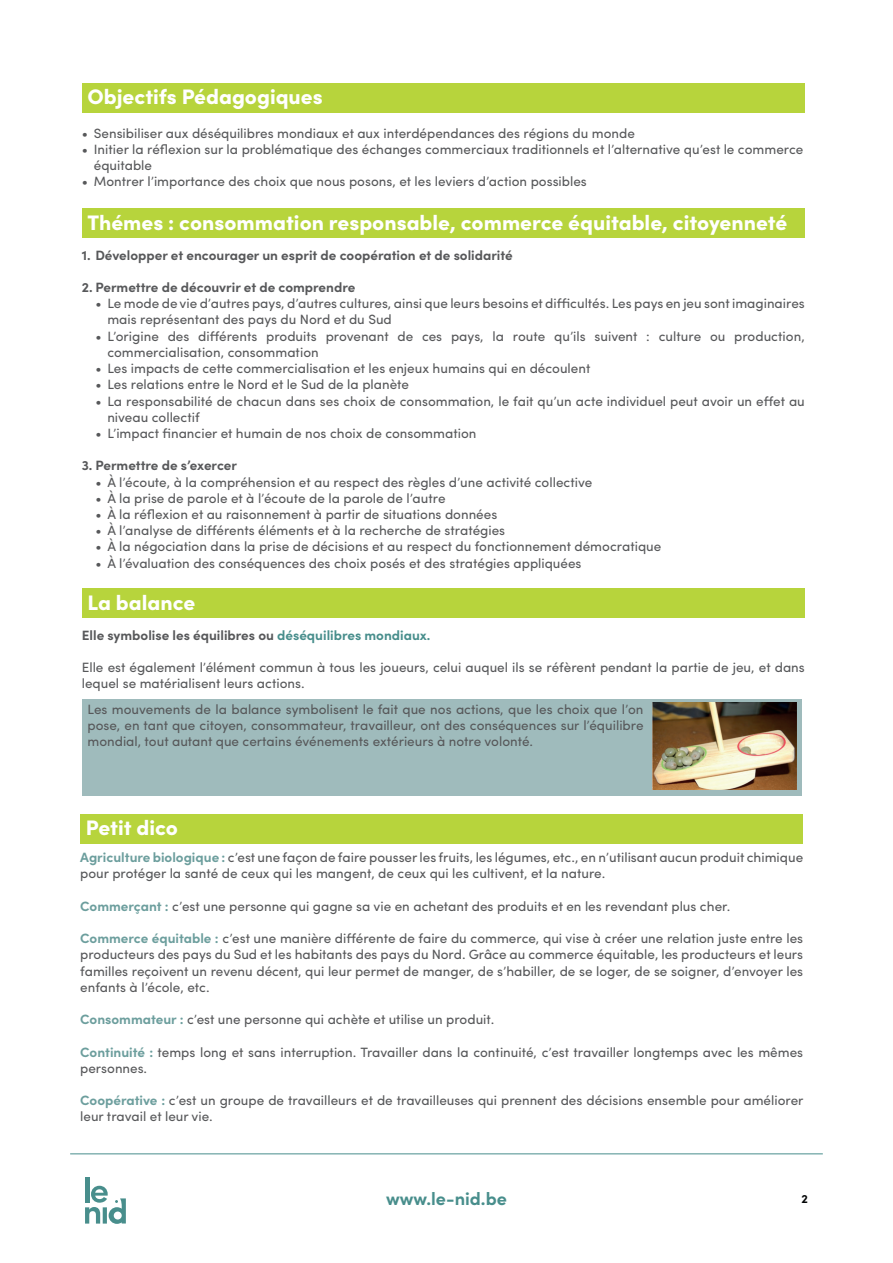
<style>
.page{position:relative;width:893px;height:1263px;background:#fff}
.page>*{position:absolute;margin:0;border:0;box-sizing:border-box;transform-origin:0 0}
.t1{font:900 21px "Sofia Pro";color:#fff}
.t2{font:700 18px "Sofia Pro";color:#488e8c}
.t3{font:13.5px/16.2px "Sofia Pro";color:#57585a}
.t4{font:700 13.5px "Sofia Pro";color:#57585a}
.t5{font:700 12px "Sofia Pro";color:#030506}
.s1{color:#488e8c}
.s2{font-weight:700;color:#6c9e9d}
</style>
<div class="page">
<hr style="left:85px;top:1177px;width:4px;height:25px;background:#488e8c">
<svg style="left:85px;top:1186px;width:41px;height:38px"></svg>
<hr style="left:70px;top:1153px;width:753px;height:1px;background:#488e8c">
<div style="left:82px;top:83px;width:723px;height:30px;background:#b7d43c"></div>
<div style="left:82px;top:208px;width:723px;height:30px;background:#b7d43c"></div>
<div style="left:82px;top:588px;width:723px;height:30px;background:#b7d43c"></div>
<div style="left:82px;top:699px;width:719px;height:96px;background:#9fbbbc"></div>
<img style="left:652px;top:702px;width:145px;height:88px">
<div style="left:80px;top:814px;width:723px;height:29px;background:#b7d43c"></div>
<h1 class="t1" style="left:87px;top:81px;width:237px">Objectifs Pédagogiques</h1>
<p class="t3" style="left:82px;top:124px;width:555px">• Sensibiliser aux déséquilibres mondiaux et aux interdépendances des régions du monde</p>
<p class="t3" style="left:94px;top:140px;width:711px;text-indent:-12px">• Initier la réflexion sur la problématique des échanges commerciaux traditionnels et l’alternative qu’est le commerce équitable</p>
<p class="t3" style="left:82px;top:173px;width:506px">• Montrer l’importance des choix que nous posons, et les leviers d’action possibles</p>
<h1 class="t1" style="left:87px;top:206px;width:701px">Thémes : consommation responsable, commerce équitable, citoyenneté</h1>
<p class="t4" style="left:82px;top:245px;width:432px">1. Développer et encourager un esprit de coopération et de solidarité</p>
<p class="t4" style="left:82px;top:277px;width:275px">2. Permettre de découvrir et de comprendre</p>
<p class="t3" style="left:107px;top:294px;width:699px;text-indent:-12px">• Le mode de vie d’autres pays, d’autres cultures, ainsi que leurs besoins et difficultés. Les pays en jeu sont imaginaires mais représentant des pays du Nord et du Sud</p>
<p class="t3" style="left:107px;top:327px;width:699px;text-indent:-12px">• L’origine des différents produits provenant de ces pays, la route qu’ils suivent : culture ou production, commercialisation, consommation</p>
<p class="t3" style="left:95px;top:359px;width:497px">• Les impacts de cette commercialisation et les enjeux humains qui en découlent</p>
<p class="t3" style="left:95px;top:375px;width:315px">• Les relations entre le Nord et le Sud de la planète</p>
<p class="t3" style="left:107px;top:392px;width:699px;text-indent:-12px">• La responsabilité de chacun dans ses choix de consommation, le fait qu’un acte individuel peut avoir un effet au niveau collectif</p>
<p class="t3" style="left:95px;top:424px;width:383px">• L’impact financier et humain de nos choix de consommation</p>
<p class="t4" style="left:82px;top:455px;width:157px">3. Permettre de s’exercer</p>
<p class="t3" style="left:95px;top:473px;width:498px">• À l’écoute, à la compréhension et au respect des règles d’une activité collective</p>
<p class="t3" style="left:95px;top:489px;width:352px">• À la prise de parole et à l’écoute de la parole de l’autre</p>
<p class="t3" style="left:95px;top:505px;width:403px">• À la réflexion et au raisonnement à partir de situations données</p>
<p class="t3" style="left:95px;top:521px;width:411px">• À l’analyse de différents éléments et à la recherche de stratégies</p>
<p class="t3" style="left:95px;top:537px;width:567px">• À la négociation dans la prise de décisions et au respect du fonctionnement démocratique</p>
<p class="t3" style="left:95px;top:554px;width:488px">• À l’évaluation des conséquences des choix posés et des stratégies appliquées</p>
<h1 class="t1" style="left:87px;top:586px;width:109px">La balance</h1>
<p class="t4" style="left:82px;top:624px;width:350px">Elle symbolise les équilibres ou <span class="s1">déséquilibres mondiaux.</span></p>
<p class="t3" style="left:82px;top:658px;width:724px">Elle est également l’élément commun à tous les joueurs, celui auquel ils se réfèrent pendant la partie de jeu, et dans lequel se matérialisent leurs actions.</p>
<p class="t3" style="left:87px;top:700px;width:558px;text-align:justify">Les mouvements de la balance symbolisent le fait que nos actions, que les choix que l’on pose, en tant que citoyen, consommateur, travailleur, ont des conséquences sur l’équilibre mondial, tout autant que certains événements extérieurs à notre volonté.</p>
<h1 class="t1" style="left:86px;top:811px;width:94px">Petit dico</h1>
<p class="t3" style="left:80px;top:848px;width:724px"><span class="s2">Agriculture biologique :</span> c’est une façon de faire pousser les fruits, les légumes, etc., en n’utilisant aucun produit chimique pour protéger la santé de ceux qui les mangent, de ceux qui les cultivent, et la nature.</p>
<p class="t3" style="left:80px;top:897px;width:652px"><span class="s2">Commerçant :</span> c’est une personne qui gagne sa vie en achetant des produits et en les revendant plus cher.</p>
<p class="t3" style="left:80px;top:929px;width:724px;text-align:justify"><span class="s2">Commerce équitable :</span> c’est une manière différente de faire du commerce, qui vise à créer une relation juste entre les producteurs des pays du Sud et les habitants des pays du Nord. Grâce au commerce équitable, les producteurs et leurs familles reçoivent un revenu décent, qui leur permet de manger, de s’habiller, de se loger, de se soigner, d’envoyer les enfants à l’école, etc.</p>
<p class="t3" style="left:80px;top:1010px;width:415px"><span class="s2">Consommateur :</span> c’est une personne qui achète et utilise un produit.</p>
<p class="t3" style="left:80px;top:1043px;width:724px"><span class="s2">Continuité :</span> temps long et sans interruption. Travailler dans la continuité, c’est travailler longtemps avec les mêmes personnes.</p>
<p class="t3" style="left:80px;top:1091px;width:725px"><span class="s2">Coopérative :</span> c’est un groupe de travailleurs et de travailleuses qui prennent des décisions ensemble pour améliorer leur travail et leur vie.</p>
<h2 class="t2" style="left:386px;top:1185px;width:122px">www.le-nid.be</h2>
<p class="t5" style="left:801px;top:1189px;width:8px">2</p>
</div>
